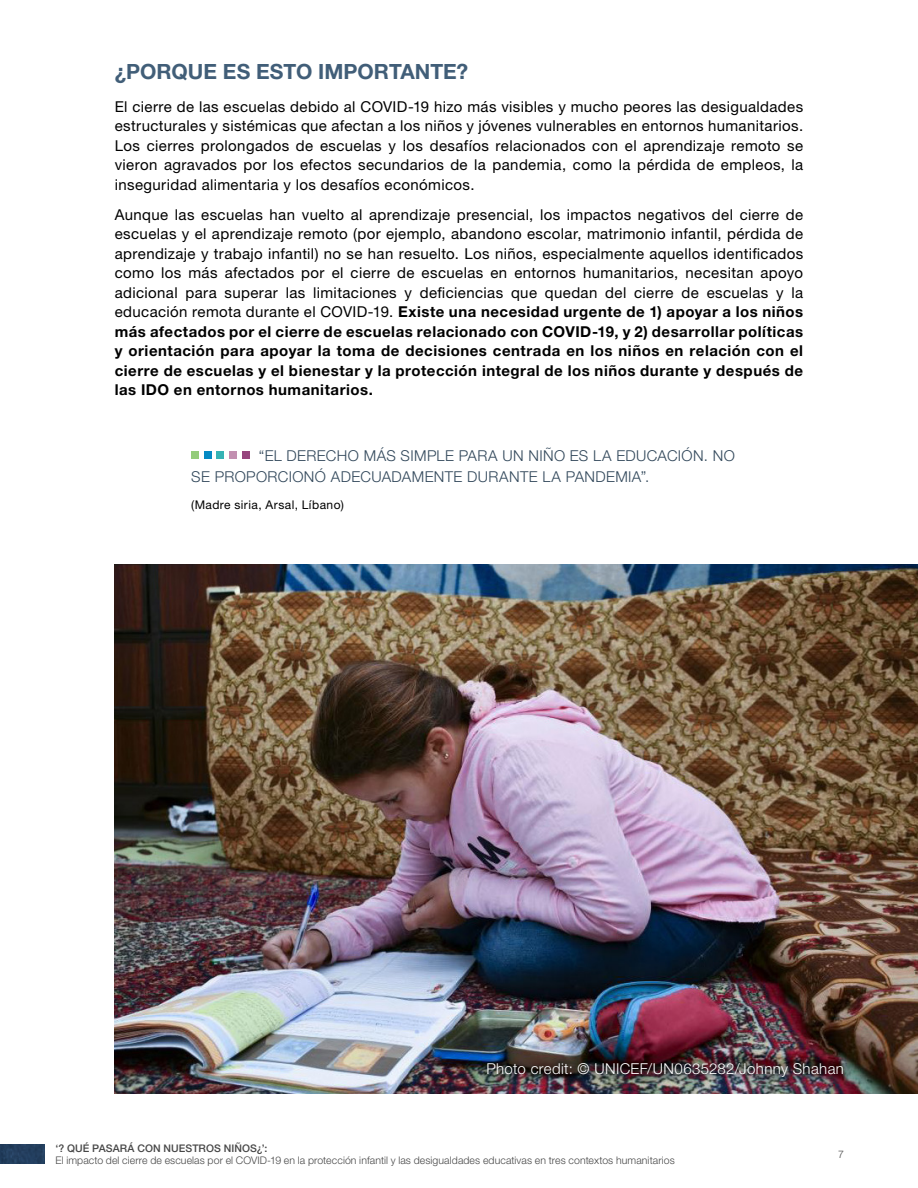
<style>
.page{position:relative;width:918px;height:1188px;background:#fff}
.page>*{position:absolute;margin:0;border:0;box-sizing:border-box;transform-origin:0 0}
.t1{font:700 21px "Helvetica Neue LT Pro";color:#415e78}
.t2{font:15px/19.5px "Helvetica Neue LT Pro";letter-spacing:.025em;color:#000;text-align:justify}
.t3{font:300 15px/21px "Helvetica Neue LT Pro";letter-spacing:.025em;color:#31475a}
.t4{font:300 15px "Helvetica Neue LT Pro";letter-spacing:.025em;color:#fff}
.t5{font:12px "Helvetica Neue LT Pro";letter-spacing:.035em;color:#000}
.t6{font:300 10.5px "Helvetica Neue LT Pro";letter-spacing:.01em;color:#474747}
.t7{font:500 10.5px "Helvetica Neue LT Pro";letter-spacing:.01em;color:#474747}
.s1{font-weight:700}
</style>
<div class="page">
<div style="left:0;top:1144px;width:45px;height:19px;background:#233f5e"></div>
<img style="left:115px;top:564px;width:803px;height:530px">
<div style="left:478px;top:1054px;width:375px;height:33px;background:#000;opacity:.57"></div>
<div style="left:242px;top:452px;width:8px;height:7px;background:#96457d"></div>
<div style="left:230px;top:452px;width:7px;height:7px;background:#c28fb0"></div>
<div style="left:217px;top:452px;width:7px;height:7px;background:#36b3b5"></div>
<div style="left:204px;top:452px;width:7px;height:7px;background:#058ac4"></div>
<div style="left:191px;top:452px;width:8px;height:7px;background:#94cc7a"></div>
<h1 class="t1" style="left:115px;top:58px;width:355px">¿PORQUE ES ESTO IMPORTANTE?</h1>
<p class="t2" style="left:115px;top:96px;width:690px">El cierre de las escuelas debido al COVID-19 hizo más visibles y mucho peores las desigualdades estructurales y sistémicas que afectan a los niños y jóvenes vulnerables en entornos humanitarios.<br>Los cierres prolongados de escuelas y los desafíos relacionados con el aprendizaje remoto se vieron agravados por los efectos secundarios de la pandemia, como la pérdida de empleos, la inseguridad alimentaria y los desafíos económicos.</p>
<p class="t2" style="left:115px;top:204px;width:690px">Aunque las escuelas han vuelto al aprendizaje presencial, los impactos negativos del cierre de escuelas y el aprendizaje remoto (por ejemplo, abandono escolar, matrimonio infantil, pérdida de aprendizaje y trabajo infantil) no se han resuelto. Los niños, especialmente aquellos identificados como los más afectados por el cierre de escuelas en entornos humanitarios, necesitan apoyo adicional para superar las limitaciones y deficiencias que quedan del cierre de escuelas y la educación remota durante el COVID-19. <span class="s1">Existe una necesidad urgente de 1) apoyar a los niños más afectados por el cierre de escuelas relacionado con COVID-19, y 2) desarrollar políticas y orientación para apoyar la toma de decisiones centrada en los niños en relación con el cierre de escuelas y el bienestar y la protección integral de los niños durante y después de las IDO en entornos humanitarios.</span></p>
<p class="t3" style="left:191px;top:445px;width:545px;text-indent:67px">“EL DERECHO MÁS SIMPLE PARA UN NIÑO ES LA EDUCACIÓN. NO<br>SE PROPORCIONÓ ADECUADAMENTE DURANTE LA PANDEMIA”.</p>
<p class="t5" style="left:191px;top:497px;width:154px">(Madre siria, Arsal, Líbano)</p>
<p class="t4" style="left:486px;top:1060px;width:359px">Photo credit: © UNICEF/UN0635282/Johnny Shahan</p>
<p class="t7" style="left:56px;top:1142px;width:214px">‘? QUÉ PASARÁ CON NUESTROS NIÑOS¿’:</p>
<p class="t6" style="left:56px;top:1154px;width:621px">El impacto del cierre de escuelas por el COVID-19 en la protección infantil y las desigualdades educativas en tres contextos humanitarios</p>
<p class="t6" style="left:838px;top:1147px;width:7px">7</p>
</div>
